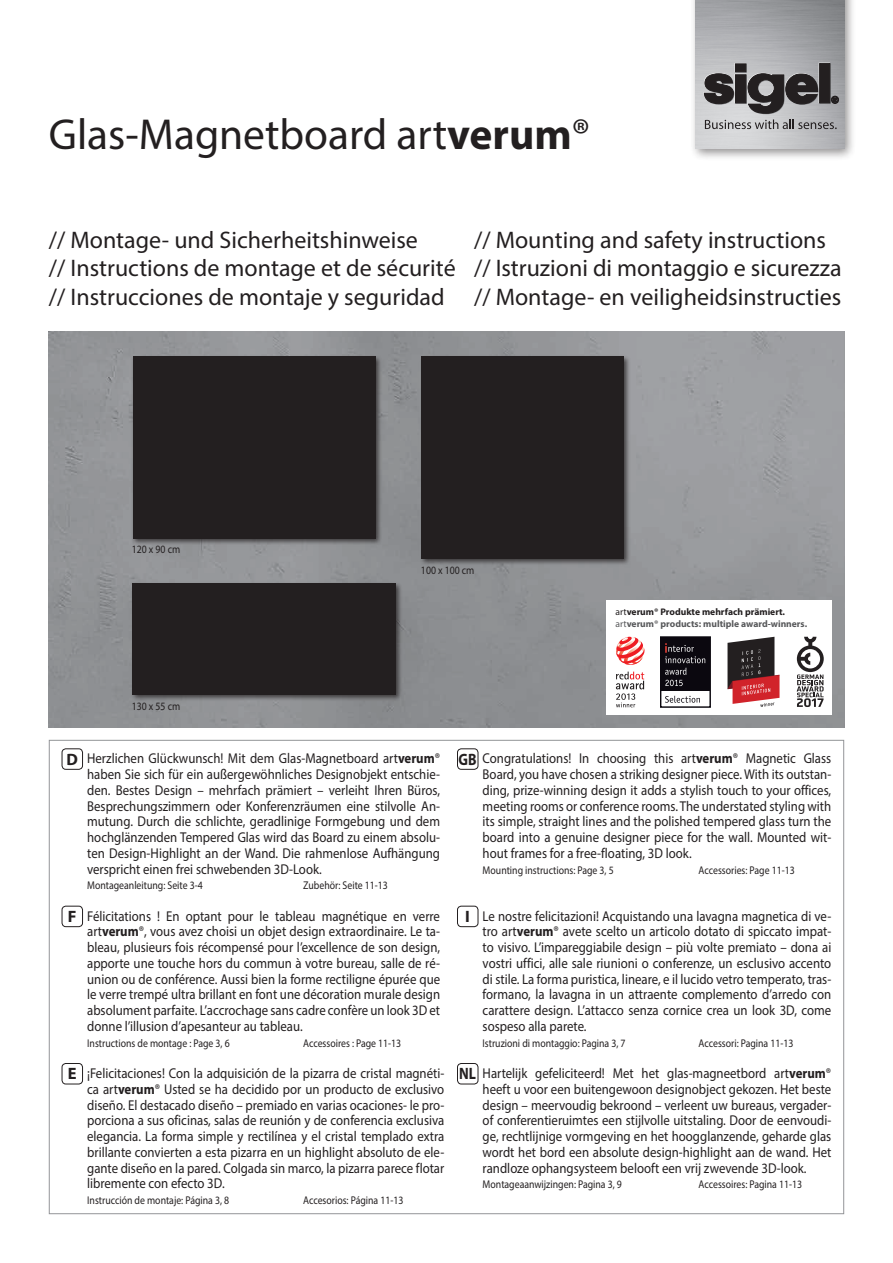
<style>
.page{position:relative;width:893px;height:1263px;background:#fff}
.page>*{position:absolute;margin:0;border:0;box-sizing:border-box;transform-origin:0 0}
.t1{font:43.5px "Myriad Pro";color:#231f20}
.t2{font:24px/28.8px "Myriad Pro";color:#231f20}
.t3{font:700 16.5px "Myriad Pro";color:#231f20}
.t4{font:700 16.5px "Myriad Pro";color:#231f20;scale:.85 1}
.t5{font:14.25px/15.8px "Myriad Pro";color:#231f20;text-align:justify;scale:.9 1}
.t6{font:11.25px "Myriad Pro";color:#231f20;scale:.87 1}
.t7{font:700 9.6px/11.9px "Myriad Pro";color:#57585a}
.s1{font-weight:700}
.s2{font-weight:400;color:#231f20}
.s3{color:#231f20}
.s4{font-weight:400}
</style>
<div class="page">
<img style="left:49px;top:332px;width:795px;height:395px">
<div style="left:689px;top:0;width:167px;height:161px;background:#231f20;opacity:.5"></div>
<img style="left:695px;top:0;width:149px;height:149px">
<div style="left:734px;top:63px;width:12px;height:9px;border:1px solid #fff"></div>
<div style="left:735px;top:64px;width:12px;height:9px;background:#5f5f61"></div>
<div style="left:820px;top:64px;width:11px;height:40px;background:#5d5d5f"></div>
<div style="left:735px;top:64px;width:11px;height:8px;background:#231f20"></div>
<div style="left:820px;top:64px;width:10px;height:39px;background:#231f20"></div>
<svg style="left:703px;top:72px;width:136px;height:57px;background:#797879"></svg>
<div style="left:62px;top:748px;width:21px;height:22px;border:1px solid #231f20;border-radius:4px"></div>
<div style="left:62px;top:906px;width:21px;height:21px;border:1px solid #231f20;border-radius:4px"></div>
<div style="left:62px;top:1063px;width:21px;height:21px;border:1px solid #231f20;border-radius:4px"></div>
<div style="left:457px;top:748px;width:21px;height:22px;border:1px solid #231f20;border-radius:4px"></div>
<div style="left:457px;top:906px;width:21px;height:21px;border:1px solid #231f20;border-radius:4px"></div>
<div style="left:457px;top:1063px;width:21px;height:21px;border:1px solid #231f20;border-radius:4px"></div>
<div style="left:131px;top:355px;width:500px;height:347px;background:#231f20;opacity:.75"></div>
<div style="left:421px;top:356px;width:202px;height:203px;background:#231f20"></div>
<div style="left:133px;top:356px;width:242px;height:182px;background:#231f20"></div>
<div style="left:133px;top:583px;width:263px;height:111px;background:#231f20"></div>
<div style="left:606px;top:600px;width:225px;height:114px;background:#fff"></div>
<svg style="left:616px;top:637px;width:28px;height:28px"></svg>
<svg style="left:616px;top:672px;width:28px;height:35px"></svg>
<div style="left:661px;top:637px;width:49px;height:55px;background:#0b080f"></div>
<svg style="left:665px;top:643px;width:40px;height:43px"></svg>
<svg style="left:665px;top:696px;width:35px;height:7px"></svg>
<div style="left:660px;top:637px;width:50px;height:70px;border:1px solid #0b080f"></div>
<svg style="left:797px;top:637px;width:27px;height:70px"></svg>
<svg style="left:727px;top:637px;width:52px;height:70px"></svg>
<h1 class="t1" style="left:49px;top:107px;width:543px">Glas-Magnetboard art<span class="s1">verum</span>®</h1>
<h2 class="t2" style="left:49px;top:225px;width:794px;text-indent:425px">// Mounting and safety instructions // Instructions de montage et de sécurité // Istruzioni di montaggio e sicurezza // Instrucciones de montaje y seguridad // Montage- en veiligheidsinstructies</h2>
<h2 class="t2" style="left:49px;top:225px;width:371px">// Montage- und Sicherheitshinweise</h2>
<p class="t6" style="left:132px;top:542px;width:57px">120 x 90 cm</p>
<p class="t6" style="left:421px;top:563px;width:63px">100 x 100 cm</p>
<p class="t7" style="left:615px;top:605px;width:193px"><span class="s2">art</span><span class="s3">verum® Produkte mehrfach prämiert. </span><span class="s4">art</span>verum® products: multiple award-winners.</p>
<p class="t6" style="left:132px;top:699px;width:57px">130 x 55 cm</p>
<p class="t3" style="left:66px;top:748px;width:13px">D</p>
<p class="t5" style="left:87px;top:750px;width:394px">Herzlichen Glückwunsch! Mit dem Glas-Magnetboard art<span class="s1">verum</span>® haben Sie sich für ein außergewöhnliches Designobjekt entschie&shy;den. Bestes Design – mehrfach prämiert – verleiht Ihren Büros, Besprechungszimmern oder Konferenzräumen eine stilvolle An&shy;mutung. Durch die schlichte, geradlinige Formgebung und dem hochglänzenden Tempered Glas wird das Board zu einem absolu&shy;ten Design-Highlight an der Wand. Die rahmenlose Aufhängung verspricht einen frei schwebenden 3D-Look.</p>
<p class="t6" style="left:87px;top:878px;width:134px">Montageanleitung: Seite 3-4</p>
<p class="t6" style="left:303px;top:878px;width:99px">Zubehör: Seite 11-13</p>
<p class="t5" style="left:483px;top:750px;width:389px">Congratulations! In choosing this art<span class="s1">verum</span>® Magnetic Glass Board, you have chosen a striking designer piece. With its outstan&shy;ding, prize-winning design it adds a stylish touch to your offices, meeting rooms or conference rooms. The understated styling with its simple, straight lines and the polished tempered glass turn the board into a genuine designer piece for the wall. Mounted wit&shy;hout frames for a free-floating, 3D look.</p>
<p class="t6" style="left:483px;top:863px;width:152px">Mounting instructions: Page 3, 5</p>
<p class="t6" style="left:699px;top:863px;width:112px">Accessories: Page 11-13</p>
<p class="t4" style="left:459px;top:748px;width:23px">GB</p>
<p class="t3" style="left:68px;top:906px;width:10px">F</p>
<p class="t5" style="left:87px;top:908px;width:394px">Félicitations ! En optant pour le tableau magnétique en verre art<span class="s1">verum</span>®, vous avez choisi un objet design extraordinaire. Le ta&shy;bleau, plusieurs fois récompensé pour l’excellence de son design, apporte une touche hors du commun à votre bureau, salle de ré&shy;union ou de conférence. Aussi bien la forme rectiligne épurée que le verre trempé ultra brillant en font une décoration murale design absolument parfaite. L’accrochage sans cadre confère un look 3D et donne l’illusion d’apesanteur au tableau.</p>
<p class="t6" style="left:87px;top:1036px;width:165px">Instructions de montage : Page 3, 6</p>
<p class="t6" style="left:303px;top:1036px;width:114px">Accessoires : Page 11-13</p>
<p class="t3" style="left:465px;top:906px;width:6px">I</p>
<p class="t5" style="left:483px;top:908px;width:389px">Le nostre felicitazioni! Acquistando una lavagna magnetica di ve&shy;tro art<span class="s1">verum</span>® avete scelto un articolo dotato di spiccato impat&shy;to visivo. L’impareggiabile design – più volte premiato – dona ai vostri uffici, alle sale riunioni o conferenze, un esclusivo accento di stile. La forma puristica, lineare, e il lucido vetro temperato, tras&shy;formano, la lavagna in un attraente complemento d’arredo con carattere design. L’attacco senza cornice crea un look 3D, come sospeso alla parete.</p>
<p class="t6" style="left:483px;top:1036px;width:166px">Istruzioni di montaggio: Pagina 3, 7</p>
<p class="t6" style="left:699px;top:1036px;width:111px">Accessori: Pagina 11-13</p>
<p class="t3" style="left:68px;top:1063px;width:10px">E</p>
<p class="t5" style="left:87px;top:1065px;width:398px">¡Felicitaciones! Con la adquisición de la pizarra de cristal magnéti&shy;ca art<span class="s1">verum</span>® Usted se ha decidido por un producto de exclusivo diseño. El destacado diseño – premiado en varias ocaciones- le pro&shy;porciona a sus oficinas, salas de reunión y de conferencia exclusiva elegancia. La forma simple y rectilínea y el cristal templado extra brillante convierten a esta pizarra en un highlight absoluto de ele&shy;gante diseño en la pared. Colgada sin marco, la pizarra parece flotar libremente con efecto 3D.</p>
<p class="t6" style="left:87px;top:1193px;width:165px">Instrucción de montaje: Página 3, 8</p>
<p class="t6" style="left:303px;top:1193px;width:117px">Accesorios: Página 11-13</p>
<p class="t5" style="left:483px;top:1065px;width:389px">Hartelijk gefeliciteerd! Met het glas-magneetbord art<span class="s1">verum</span>® heeft u voor een buitengewoon designobject gekozen. Het beste design – meervoudig bekroond – verleent uw bureaus, vergader&shy;of conferentieruimtes een stijlvolle uitstaling. Door de eenvoudi&shy;ge, rechtlijnige vormgeving en het hoogglanzende, geharde glas wordt het bord een absolute design-highlight aan de wand. Het randloze ophangsysteem belooft een vrij zwevende 3D-look.</p>
<p class="t6" style="left:483px;top:1177px;width:161px">Montageaanwijzingen: Pagina 3, 9</p>
<p class="t6" style="left:699px;top:1177px;width:120px">Accessoires: Pagina 11-13</p>
<p class="t4" style="left:459px;top:1063px;width:21px">NL</p>
</div>
